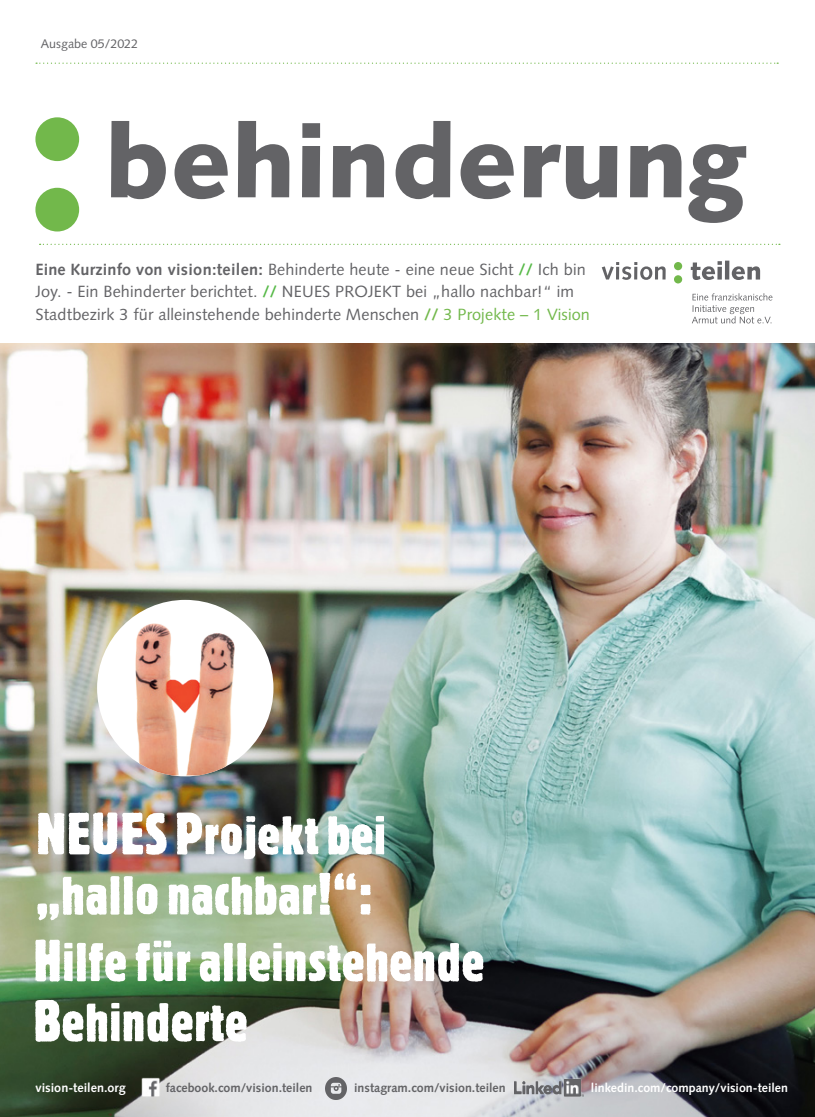
<style>
.page{position:relative;width:815px;height:1117px;background:#fff}
.page>*{position:absolute;margin:0;border:0;box-sizing:border-box;transform-origin:0 0}
.t1{font:900 101.75px "Syntax";letter-spacing:.005em;color:#636366}
.t2{font:700 condensed 58.88px/60px "Bannertype 1";color:#fff}
.t3{font:16.25px/22.5px "Syntax";letter-spacing:.01em;color:#636366}
.t4{font:700 12.62px "Syntax";color:#fff}
.t5{font:12.5px "Syntax";color:#636366}
.t6{font:700 12.38px "Syntax";color:#636366}
.t7{font:700 12.38px "Syntax";color:#fff}
.s1{font-weight:700}
.s2{font-weight:700;color:#56b947}
.s3{font-weight:700;color:#72b84b}
.s4{color:#72b84b}
</style>
<div class="page">
<img style="left:0;top:344px;width:815px;height:772px">
<div style="left:35px;top:188px;width:44px;height:43px;background:#72b84b;border-radius:50%"></div>
<div style="left:35px;top:117px;width:44px;height:44px;background:#72b84b;border-radius:50%"></div>
<svg style="left:36px;top:63px;width:742px;height:1px"></svg>
<svg style="left:40px;top:244px;width:740px;height:1px"></svg>
<svg style="left:602px;top:262px;width:64px;height:18px"></svg>
<svg style="left:691px;top:260px;width:69px;height:20px"></svg>
<svg style="left:692px;top:293px;width:80px;height:30px"></svg>
<div style="left:674px;top:275px;width:8px;height:8px;background:#72b84b;border-radius:50%"></div>
<div style="left:674px;top:262px;width:8px;height:8px;background:#72b84b;border-radius:50%"></div>
<div style="left:97px;top:599px;width:176px;height:177px;background:#fff;border-radius:50%"></div>
<img style="left:136px;top:623px;width:99px;height:152px">
<img style="left:140px;top:1075px;width:23px;height:23px">
<img style="left:326px;top:1077px;width:21px;height:21px">
<img style="left:514px;top:1075px;width:70px;height:24px">
<p class="t5" style="left:41px;top:37px;width:99px">Ausgabe 05/2022</p>
<h1 class="t1" style="left:105px;top:102px;width:643px">behinderung</h1>
<p class="t3" style="left:35px;top:258px;width:556px"><span class="s1">Eine Kurzinfo von vision:teilen:</span> Behinderte heute - eine neue Sicht <span class="s2">//</span> Ich bin<br>Joy. - Ein Behinderter berichtet. <span class="s2">//</span> NEUES PROJEKT bei „hallo nachbar!“ im<br>Stadtbezirk 3 für alleinstehende behinderte Menschen <span class="s3">//</span> <span class="s4">3 Projekte – 1 Vision</span></p>
<h2 class="t2" style="left:35px;top:805px;width:352px">NEUES Projekt bei „hallo nachbar!“:</h2>
<h2 class="t2" style="left:33px;top:931px;width:453px">Hilfe für alleinstehende<br>Behinderte</h2>
<p class="t4" style="left:35px;top:1080px;width:92px">vision-teilen.org</p>
<p class="t6" style="left:166px;top:1080px;width:148px">facebook.com/vision.teilen</p>
<p class="t6" style="left:354px;top:1080px;width:153px">instagram.com/vision.teilen</p>
<p class="t7" style="left:591px;top:1080px;width:198px">linkedin.com/company/vision-teilen</p>
</div>
